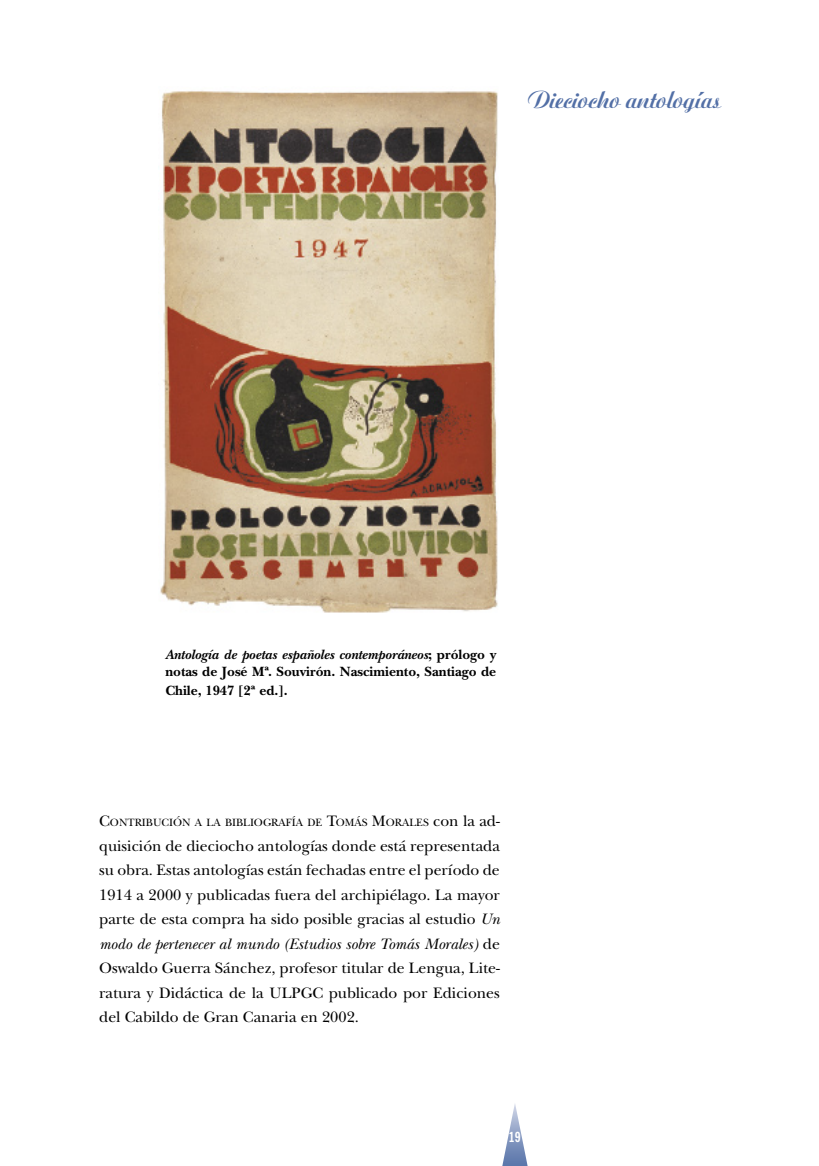
<style>
.page{position:relative;width:819px;height:1166px;background:#fff}
.page>*{position:absolute;margin:0;border:0;box-sizing:border-box;transform-origin:0 0}
.t1{font:700 24.5px "Arioso";letter-spacing:-.015em;color:#526fa6}
.t2{font:15.75px/24.5px "New Baskerville";color:#000;text-align:justify}
.t3{font:700 14px/17.5px "New Baskerville";color:#000}
.t4{font:700 condensed 14px "News Gothic BT";color:#fff}
.t5{font:11.03px "New Baskerville";color:#000}
.s1{font-style:italic}
.s2{font-size:15.75px}
</style>
<div class="page">
<svg style="left:502px;top:1104px;width:26px;height:62px"></svg>
<img style="left:160px;top:90px;width:338px;height:523px">
<h1 class="t1" style="left:529px;top:86px;width:194px">Dieciocho antologías</h1>
<p class="t3" style="left:165px;top:645px;width:332px"><span class="s1">Antología de poetas españoles contemporáneos</span>; prólogo y notas de José Mª. Souvirón. Nascimiento, Santiago de</p>
<p class="t3" style="left:165px;top:682px;width:124px">Chile, 1947 [2ª ed.].</p>
<p class="t5" style="left:99px;top:816px;width:402px"><span class="s2">C</span>ONTRIBUCIÓN A LA BIBLIOGRAFÍA DE <span class="s2">T</span>OMÁS <span class="s2">M</span>ORALES <span class="s2">con la ad-</span></p>
<p class="t2" style="left:99px;top:833px;width:402px">quisición de dieciocho antologías donde está representada su obra. Estas antologías están fechadas entre el período de 1914 a 2000 y publicadas fuera del archipiélago. La mayor parte de esta compra ha sido posible gracias al estudio <span class="s1">Un modo de pertenecer al mundo (Estudios sobre Tomás Morales)</span> de Oswaldo Guerra Sánchez, profesor titular de Lengua, Lite&shy;ratura y Didáctica de la ULPGC publicado por Ediciones del Cabildo de Gran Canaria en 2002.</p>
<p class="t4" style="left:508px;top:1128px;width:14px">19</p>
</div>
